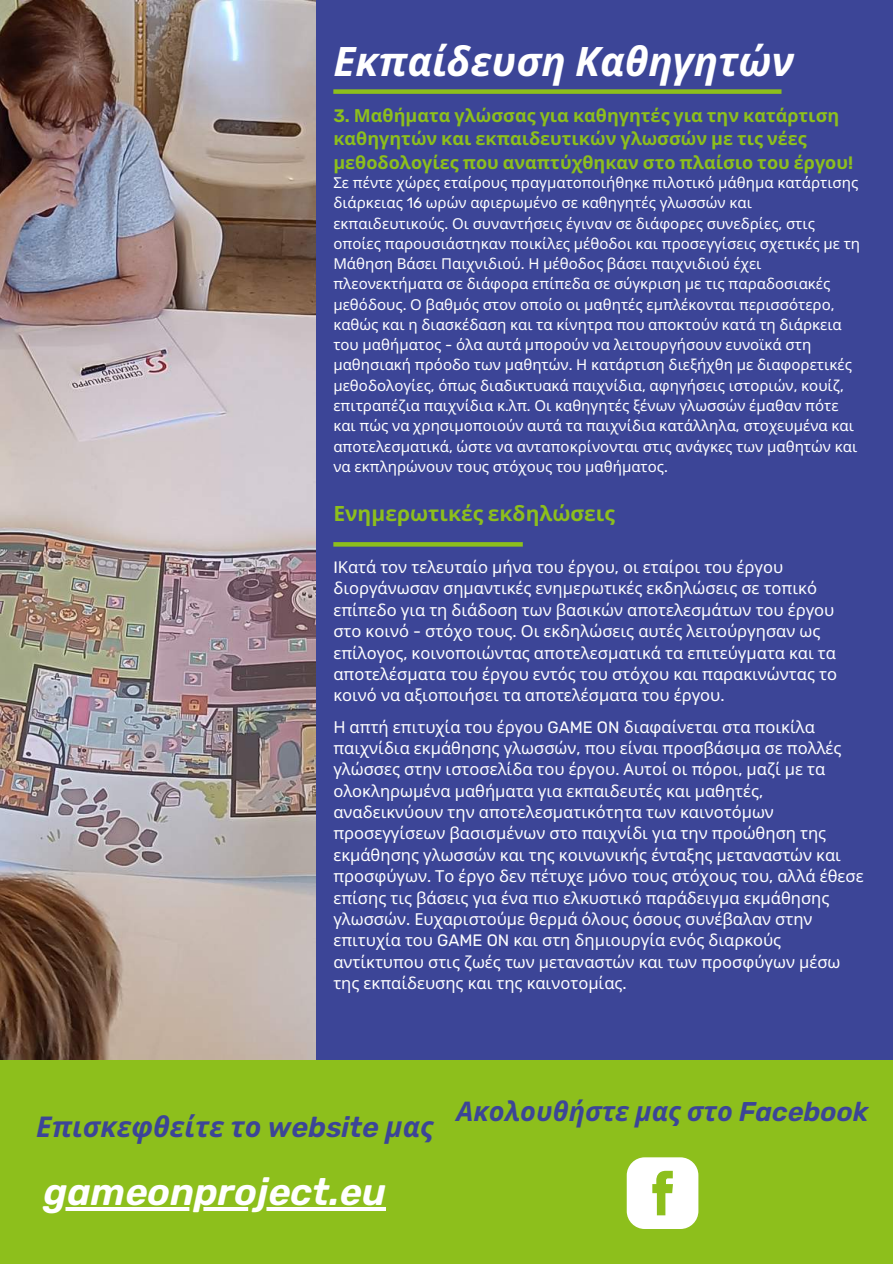
<style>
.page{position:relative;width:893px;height:1264px;background:#fff}
.page>*{position:absolute;margin:0;border:0;box-sizing:border-box;transform-origin:0 0}
.t1{font:italic 700 40.5px "Noto Sans";color:#fff}
.t2{font:italic 600 37.95px "Rubik";color:#fff}
.t3{font:italic 700 28.65px "Noto Sans";color:#3c4597}
.t4{font:italic 700 27.15px "Noto Sans";color:#3c4597}
.t5{font:700 21px "Noto Sans";color:#8dbf1c}
.t6{font:700 18px/23.7px "Noto Sans";color:#8dbf1c}
.t7{font:16.5px/21.3px "Noto Sans";color:#fff}
.t8{font:15px/20.2px "Noto Sans";color:#fff}
.s1{font-family:"Rubik";font-weight:600}
.s2{font-family:"Rubik"}
</style>
<div class="page">
<div style="left:0;top:1057px;width:892px;height:206px;background:#8dbf1c"></div>
<svg style="left:626px;top:1157px;width:72px;height:71px;background:#ebf4d9"></svg>
<div style="left:315px;top:0;width:577px;height:1059px;background:#3c4597"></div>
<img style="left:0;top:0;width:315px;height:1059px">
<div style="left:333px;top:89px;width:448px;height:5px;background:#8dbf1c"></div>
<svg style="left:333px;top:542px;width:189px;height:4px"></svg>
<hr style="left:44px;top:1207px;width:342px;height:3px;background:#fff">
<h1 class="t1" style="left:333px;top:32px;width:462px">Εκπαίδευση Καθηγητών</h1>
<p class="t6" style="left:333px;top:103px;width:521px"><span class="s1">3.</span> Μαθήματα γλώσσας για καθηγητές για την κατάρτιση καθηγητών και εκπαιδευτικών γλωσσών με τις νέες μεθοδολογίες που αναπτύχθηκαν στο πλαίσιο του έργου<span class="s1">!</span></p>
<p class="t8" style="left:333px;top:172px;width:528px">Σε πέντε χώρες εταίρους πραγματοποιήθηκε πιλοτικό μάθημα κατάρτισης διάρκειας <span class="s2">16</span> ωρών αφιερωμένο σε καθηγητές γλωσσών και εκπαιδευτικούς<span class="s2">.</span> Οι συναντήσεις έγιναν σε διάφορες συνεδρίες<span class="s2">,</span> στις οποίες παρουσιάστηκαν ποικίλες μέθοδοι και προσεγγίσεις σχετικές με τη Μάθηση Βάσει Παιχνιδιού<span class="s2">.</span> Η μέθοδος βάσει παιχνιδιού έχει πλεονεκτήματα σε διάφορα επίπεδα σε σύγκριση με τις παραδοσιακές μεθόδους<span class="s2">.</span> Ο βαθμός στον οποίο οι μαθητές εμπλέκονται περισσότερο<span class="s2">, </span>καθώς και η διασκέδαση και τα κίνητρα που αποκτούν κατά τη διάρκεια του μαθήματος <span class="s2">-</span> όλα αυτά μπορούν να λειτουργήσουν ευνοϊκά στη μαθησιακή πρόοδο των μαθητών<span class="s2">.</span> Η κατάρτιση διεξήχθη με διαφορετικές μεθοδολογίες<span class="s2">,</span> όπως διαδικτυακά παιχνίδια<span class="s2">,</span> αφηγήσεις ιστοριών<span class="s2">,</span> κουίζ<span class="s2">, </span>επιτραπέζια παιχνίδια κ<span class="s2">.</span>λπ<span class="s2">.</span> Οι καθηγητές ξένων γλωσσών έμαθαν πότε και πώς να χρησιμοποιούν αυτά τα παιχνίδια κατάλληλα<span class="s2">,</span> στοχευμένα και αποτελεσματικά<span class="s2">,</span> ώστε να ανταποκρίνονται στις ανάγκες των μαθητών και να εκπληρώνουν τους στόχους του μαθήματος<span class="s2">.</span></p>
<p class="t5" style="left:333px;top:499px;width:283px">Ενημερωτικές εκδηλώσεις</p>
<p class="t7" style="left:333px;top:556px;width:505px"><span class="s2">I</span>Κατά τον τελευταίο μήνα του έργου<span class="s2">,</span> οι εταίροι του έργου διοργάνωσαν σημαντικές ενημερωτικές εκδηλώσεις σε τοπικό επίπεδο για τη διάδοση των βασικών αποτελεσμάτων του έργου στο κοινό <span class="s2">-</span> στόχο τους<span class="s2">.</span> Οι εκδηλώσεις αυτές λειτούργησαν ως επίλογος<span class="s2">,</span> κοινοποιώντας αποτελεσματικά τα επιτεύγματα και τα αποτελέσματα του έργου εντός του στόχου και παρακινώντας το κοινό να αξιοποιήσει τα αποτελέσματα του έργου<span class="s2">.</span></p>
<p class="t7" style="left:333px;top:715px;width:532px">Η απτή επιτυχία του έργου <span class="s2">GAME ON</span> διαφαίνεται στα ποικίλα παιχνίδια εκμάθησης γλωσσών<span class="s2">,</span> που είναι προσβάσιμα σε πολλές γλώσσες στην ιστοσελίδα του έργου<span class="s2">.</span> Αυτοί οι πόροι<span class="s2">,</span> μαζί με τα ολοκληρωμένα μαθήματα για εκπαιδευτές και μαθητές<span class="s2">, </span>αναδεικνύουν την αποτελεσματικότητα των καινοτόμων προσεγγίσεων βασισμένων στο παιχνίδι για την προώθηση της εκμάθησης γλωσσών και της κοινωνικής ένταξης μεταναστών και προσφύγων<span class="s2">.</span> Το έργο δεν πέτυχε μόνο τους στόχους του<span class="s2">,</span> αλλά έθεσε επίσης τις βάσεις για ένα πιο ελκυστικό παράδειγμα εκμάθησης γλωσσών<span class="s2">.</span> Ευχαριστούμε θερμά όλους όσους συνέβαλαν στην επιτυχία του <span class="s2">GAME ON</span> και στη δημιουργία ενός διαρκούς αντίκτυπου στις ζωές των μεταναστών και των προσφύγων μέσω της εκπαίδευσης και της καινοτομίας<span class="s2">.</span></p>
<h3 class="t3" style="left:36px;top:1105px;width:398px">Επισκεφθείτε το <span class="s1">website</span> μας</h3>
<h2 class="t2" style="left:44px;top:1169px;width:344px">gameonproject.eu</h2>
<h3 class="t4" style="left:456px;top:1091px;width:413px">Ακολουθήστε μας στο <span class="s1">Facebook</span></h3>
</div>
